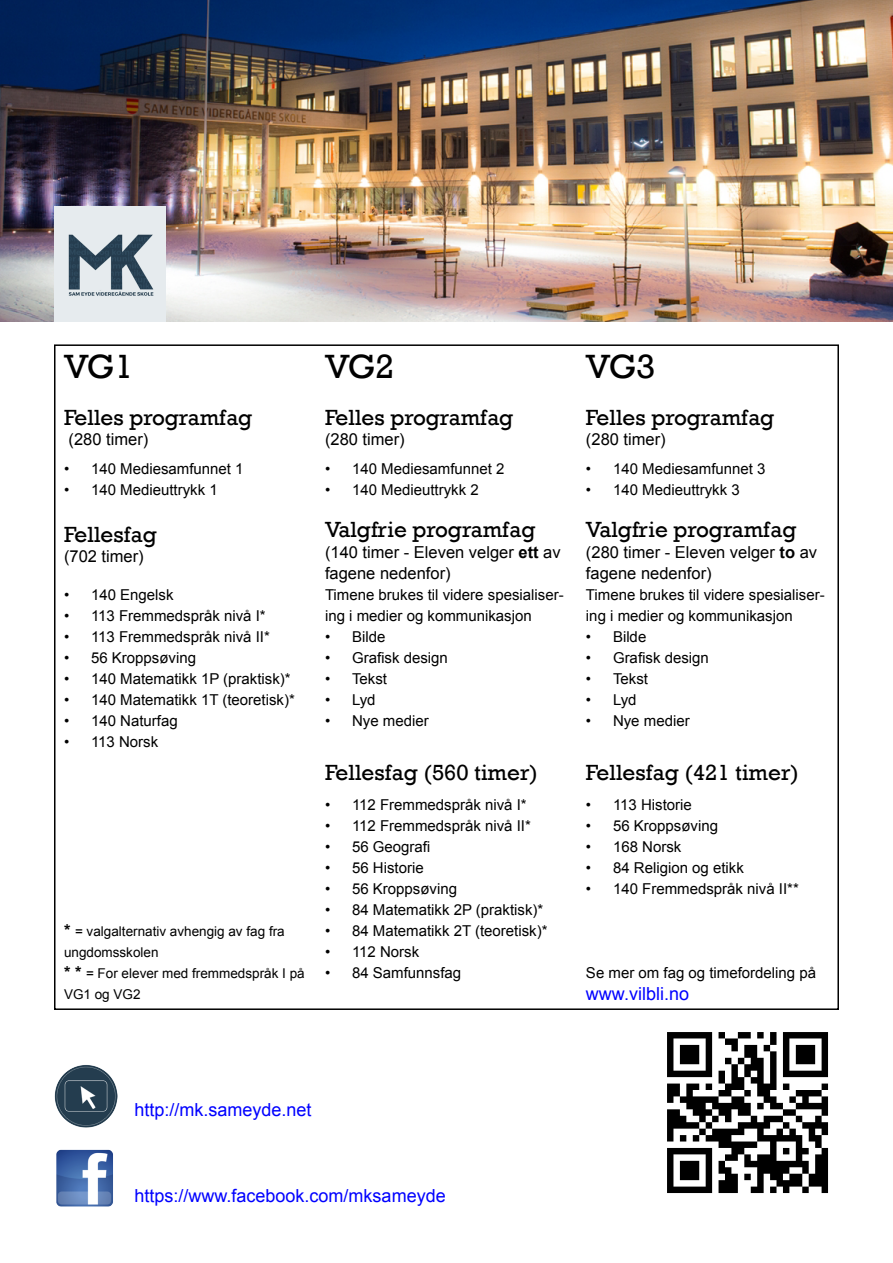
<style>
.page{position:relative;width:893px;height:1263px;background:#fff}
.page>*{position:absolute;margin:0;border:0;box-sizing:border-box;transform-origin:0 0}
.t1{font:34.5px "Rockwell";letter-spacing:-.025em;color:#000}
.t2{font:22.5px "Rockwell";color:#000}
.t3{font:18px "Arial";color:#00f}
.t4{font:16.5px/21px "Arial";color:#000}
.t5{font:15px/21px "Arial";color:#000}
.t6{font:13.5px/21px "Arial";color:#000}
.s1{font-weight:700;font-size:16.5px}
.s2{font-weight:700}
</style>
<div class="page">
<img style="left:667px;top:1032px;width:162px;height:162px">
<img style="left:0;top:0;width:893px;height:321px">
<img style="left:55px;top:206px;width:111px;height:115px">
<img style="left:54px;top:1065px;width:64px;height:62px">
<img style="left:56px;top:1149px;width:57px;height:58px">
<h1 class="t1" style="left:64px;top:347px;width:71px">VG1</h1>
<h2 class="t2" style="left:64px;top:405px;width:190px">Felles programfag</h2>
<p class="t4" style="left:69px;top:429px;width:81px">(280 timer)</p>
<p class="t5" style="left:64px;top:458px;width:181px">• 140 Mediesamfunnet 1</p>
<p class="t5" style="left:64px;top:479px;width:155px">• 140 Medieuttrykk 1</p>
<h2 class="t2" style="left:64px;top:521px;width:94px">Fellesfag</h2>
<p class="t4" style="left:64px;top:545px;width:81px">(702 timer)</p>
<p class="t5" style="left:64px;top:584px;width:111px">• 140 Engelsk</p>
<p class="t5" style="left:64px;top:605px;width:203px">• 113 Fremmedspråk nivå I*</p>
<p class="t5" style="left:64px;top:626px;width:207px">• 113 Fremmedspråk nivå II*</p>
<p class="t5" style="left:64px;top:647px;width:134px">• 56 Kroppsøving</p>
<p class="t5" style="left:64px;top:668px;width:228px">• 140 Matematikk 1P (praktisk)*</p>
<p class="t5" style="left:64px;top:689px;width:232px">• 140 Matematikk 1T (teoretisk)*</p>
<p class="t5" style="left:64px;top:710px;width:115px">• 140 Naturfag</p>
<p class="t5" style="left:64px;top:731px;width:96px">• 113 Norsk</p>
<p class="t6" style="left:64px;top:921px;width:242px"><span class="s1">*</span> = valgalternativ avhengig av fag fra ungdomsskolen<br><span class="s1">* *</span> = For elever med fremmedspråk I på<br>VG1 og VG2</p>
<h1 class="t1" style="left:325px;top:347px;width:71px">VG2</h1>
<h2 class="t2" style="left:325px;top:405px;width:190px">Felles programfag</h2>
<p class="t4" style="left:325px;top:429px;width:81px">(280 timer)</p>
<p class="t5" style="left:325px;top:458px;width:181px">• 140 Mediesamfunnet 2</p>
<p class="t5" style="left:325px;top:479px;width:155px">• 140 Medieuttrykk 2</p>
<h2 class="t2" style="left:325px;top:516px;width:212px">Valgfrie programfag</h2>
<p class="t4" style="left:325px;top:542px;width:237px">(140 timer - Eleven velger <span class="s2">ett</span> av fagene nedenfor)</p>
<p class="t5" style="left:325px;top:584px;width:240px">Timene brukes til videre spesialiser&shy;ing i medier og kommunikasjon</p>
<p class="t5" style="left:325px;top:626px;width:62px">• Bilde</p>
<p class="t5" style="left:325px;top:647px;width:124px">• Grafisk design</p>
<p class="t5" style="left:325px;top:668px;width:64px">• Tekst</p>
<p class="t5" style="left:325px;top:689px;width:52px">• Lyd</p>
<p class="t5" style="left:325px;top:710px;width:105px">• Nye medier</p>
<h2 class="t2" style="left:325px;top:759px;width:214px">Fellesfag (560 timer)</h2>
<p class="t5" style="left:325px;top:794px;width:203px">• 112 Fremmedspråk nivå I*</p>
<p class="t5" style="left:325px;top:815px;width:207px">• 112 Fremmedspråk nivå II*</p>
<p class="t5" style="left:325px;top:836px;width:107px">• 56 Geografi</p>
<p class="t5" style="left:325px;top:857px;width:100px">• 56 Historie</p>
<p class="t5" style="left:325px;top:878px;width:134px">• 56 Kroppsøving</p>
<p class="t5" style="left:325px;top:899px;width:220px">• 84 Matematikk 2P (praktisk)*</p>
<p class="t5" style="left:325px;top:920px;width:224px">• 84 Matematikk 2T (teoretisk)*</p>
<p class="t5" style="left:325px;top:941px;width:96px">• 112 Norsk</p>
<p class="t5" style="left:325px;top:962px;width:138px">• 84 Samfunnsfag</p>
<h1 class="t1" style="left:586px;top:347px;width:71px">VG3</h1>
<h2 class="t2" style="left:586px;top:405px;width:190px">Felles programfag</h2>
<p class="t4" style="left:586px;top:429px;width:81px">(280 timer)</p>
<p class="t5" style="left:586px;top:458px;width:181px">• 140 Mediesamfunnet 3</p>
<p class="t5" style="left:586px;top:479px;width:155px">• 140 Medieuttrykk 3</p>
<h2 class="t2" style="left:586px;top:516px;width:212px">Valgfrie programfag</h2>
<p class="t4" style="left:586px;top:542px;width:233px">(280 timer - Eleven velger <span class="s2">to</span> av fagene nedenfor)</p>
<p class="t5" style="left:586px;top:584px;width:240px">Timene brukes til videre spesialiser&shy;ing i medier og kommunikasjon</p>
<p class="t5" style="left:586px;top:626px;width:62px">• Bilde</p>
<p class="t5" style="left:586px;top:647px;width:124px">• Grafisk design</p>
<p class="t5" style="left:586px;top:668px;width:64px">• Tekst</p>
<p class="t5" style="left:586px;top:689px;width:52px">• Lyd</p>
<p class="t5" style="left:586px;top:710px;width:105px">• Nye medier</p>
<h2 class="t2" style="left:586px;top:759px;width:214px">Fellesfag (421 timer)</h2>
<p class="t5" style="left:586px;top:794px;width:107px">• 113 Historie</p>
<p class="t5" style="left:586px;top:815px;width:134px">• 56 Kroppsøving</p>
<p class="t5" style="left:586px;top:836px;width:97px">• 168 Norsk</p>
<p class="t5" style="left:586px;top:857px;width:159px">• 84 Religion og etikk</p>
<p class="t5" style="left:586px;top:878px;width:214px">• 140 Fremmedspråk nivå II**</p>
<p class="t5" style="left:586px;top:962px;width:232px">Se mer om fag og timefordeling på</p>
<p class="t3" style="left:586px;top:981px;width:105px">www.vilbli.no</p>
<p class="t3" style="left:135px;top:1097px;width:179px">http://mk.sameyde.net</p>
<p class="t3" style="left:135px;top:1184px;width:313px">https://www.facebook.com/mksameyde</p>
</div>
